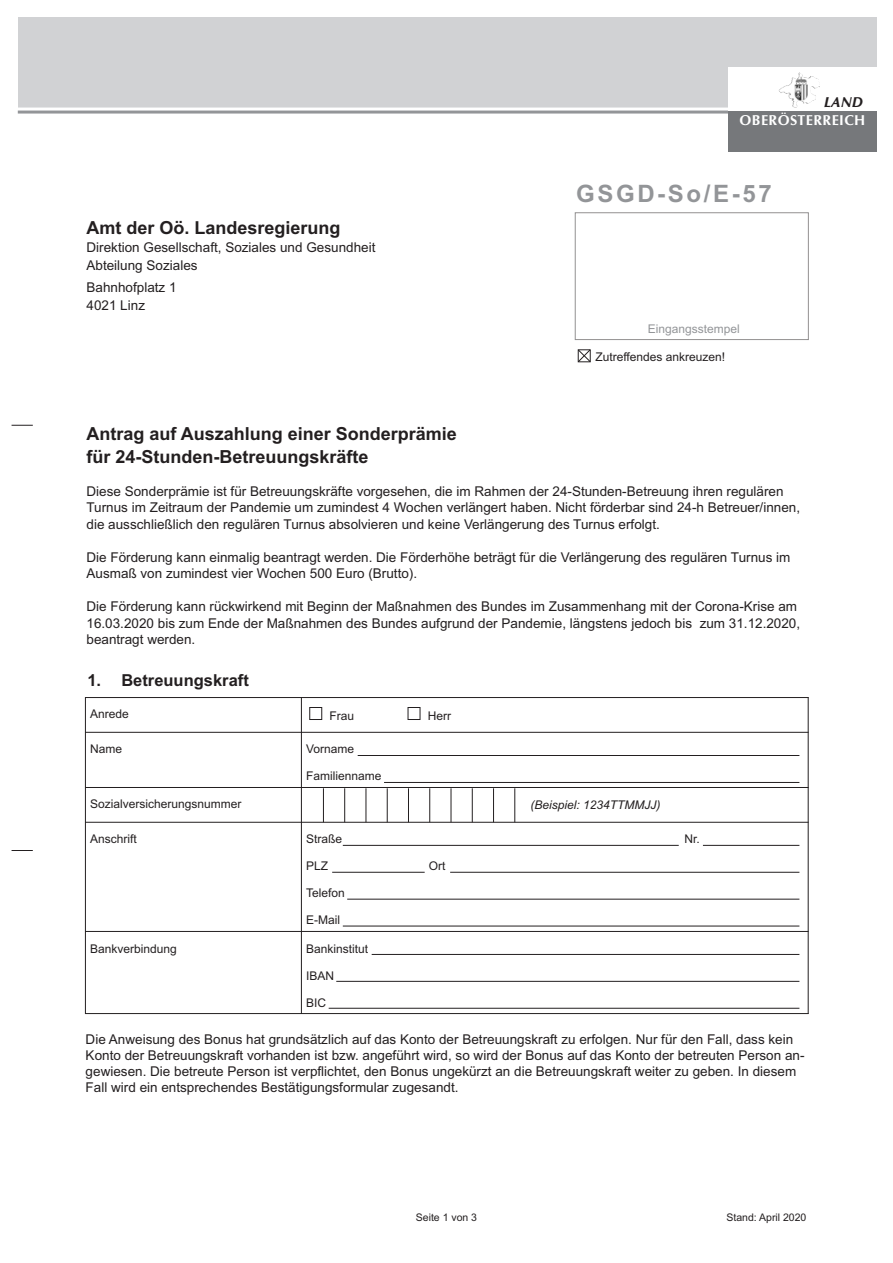
<style>
.page{position:relative;width:893px;height:1263px;background:#fff}
.page>*{position:absolute;margin:0;border:0;box-sizing:border-box;transform-origin:0 0}
.t1{font:700 24px "Arial";letter-spacing:.11em;color:#939598}
.t2{font:700 18px "Arial";color:#231f20}
.t3{font:700 16.5px "Arial";color:#231f20}
.t4{font:700 14.4px "Cg Omega";letter-spacing:.025em;color:#fff}
.t5{font:italic 700 14.4px "Cg Omega";color:#231f20}
.t6{font:13.5px/16.5px "Arial";color:#231f20}
.t7{font:12px "Arial";color:#231f20}
.t8{font:italic 12px "Arial";color:#231f20}
.t9{font:12px "Arial";color:#939598}
.t10{font:10.5px "Arial";color:#231f20}
</style>
<div class="page">
<svg style="left:12px;top:425px;width:21px;height:1px"></svg>
<svg style="left:12px;top:850px;width:21px;height:1px"></svg>
<div style="left:18px;top:17px;width:859px;height:92px;background:#d1d2d4"></div>
<hr style="left:18px;top:111px;width:859px;height:3px;background:#939598">
<hr style="left:18px;top:108px;width:866px;height:1px;background:#fff">
<div style="left:728px;top:110px;width:149px;height:42px;background:#76787b"></div>
<div style="left:728px;top:68px;width:149px;height:43px;background:#fff"></div>
<img style="left:801px;top:74px;width:19px;height:15px">
<svg style="left:577px;top:349px;width:14px;height:14px"></svg>
<div style="left:309px;top:707px;width:13px;height:13px;border:1px solid #231f20"></div>
<div style="left:408px;top:707px;width:12px;height:13px;border:1px solid #231f20"></div>
<hr style="left:85px;top:697px;width:1px;height:317px;background:#231f20">
<hr style="left:301px;top:697px;width:1px;height:317px;background:#231f20">
<hr style="left:808px;top:697px;width:1px;height:317px;background:#231f20">
<hr style="left:85px;top:697px;width:723px;height:1px;background:#231f20">
<hr style="left:85px;top:732px;width:723px;height:1px;background:#231f20">
<hr style="left:85px;top:787px;width:723px;height:1px;background:#231f20">
<hr style="left:85px;top:822px;width:723px;height:1px;background:#231f20">
<hr style="left:85px;top:931px;width:723px;height:1px;background:#231f20">
<hr style="left:85px;top:1013px;width:723px;height:1px;background:#231f20">
<hr style="left:323px;top:788px;width:1px;height:34px;background:#231f20">
<hr style="left:344px;top:788px;width:1px;height:34px;background:#231f20">
<hr style="left:366px;top:788px;width:1px;height:34px;background:#231f20">
<hr style="left:387px;top:788px;width:1px;height:34px;background:#231f20">
<hr style="left:408px;top:788px;width:1px;height:34px;background:#231f20">
<hr style="left:429px;top:788px;width:1px;height:34px;background:#231f20">
<hr style="left:451px;top:788px;width:1px;height:34px;background:#231f20">
<hr style="left:472px;top:788px;width:1px;height:34px;background:#231f20">
<hr style="left:493px;top:788px;width:1px;height:34px;background:#231f20">
<hr style="left:514px;top:788px;width:1px;height:34px;background:#231f20">
<hr style="left:358px;top:755px;width:441px;height:1px;background:#231f20">
<hr style="left:384px;top:782px;width:415px;height:1px;background:#231f20">
<hr style="left:343px;top:845px;width:336px;height:1px;background:#231f20">
<hr style="left:703px;top:845px;width:96px;height:1px;background:#231f20">
<hr style="left:332px;top:872px;width:93px;height:1px;background:#231f20">
<hr style="left:450px;top:872px;width:349px;height:1px;background:#231f20">
<hr style="left:347px;top:899px;width:452px;height:1px;background:#231f20">
<hr style="left:343px;top:926px;width:456px;height:1px;background:#231f20">
<hr style="left:372px;top:954px;width:427px;height:1px;background:#231f20">
<hr style="left:336px;top:981px;width:463px;height:1px;background:#231f20">
<hr style="left:329px;top:1008px;width:470px;height:1px;background:#231f20">
<p class="t5" style="left:824px;top:94px;width:41px">LAND</p>
<p class="t4" style="left:740px;top:111px;width:127px">OBERÖSTERREICH</p>
<p class="t2" style="left:87px;top:221px;width:256px">Amt der Oö. Landesregierung</p>
<p class="t6" style="left:87px;top:239px;width:290px;line-height:18px">Direktion Gesellschaft, Soziales und Gesundheit<br>Abteilung Soziales</p>
<p class="t6" style="left:87px;top:280px;width:92px">Bahnhofplatz 1</p>
<p class="t6" style="left:87px;top:298px;width:60px">4021 Linz</p>
<p class="t1" style="left:576px;top:185px;width:197px">GSGD-So/E-57</p>
<p class="t9" style="left:648px;top:324px;width:94px">Eingangsstempel</p>
<p class="t7" style="left:595px;top:352px;width:131px">Zutreffendes ankreuzen!</p>
<p class="t2" style="left:87px;top:427px;width:372px">Antrag auf Auszahlung einer Sonderprämie</p>
<p class="t2" style="left:87px;top:450px;width:284px">für 24-Stunden-Betreuungskräfte</p>
<p class="t6" style="left:87px;top:484px;width:715px">Diese Sonderprämie ist für Betreuungskräfte vorgesehen, die im Rahmen der 24-Stunden-Betreuung ihren regulären<br>Turnus im Zeitraum der Pandemie um zumindest 4 Wochen verlängert haben. Nicht förderbar sind 24-h Betreuer/innen, die ausschließlich den regulären Turnus absolvieren und keine Verlängerung des Turnus erfolgt.</p>
<p class="t6" style="left:87px;top:550px;width:705px">Die Förderung kann einmalig beantragt werden. Die Förderhöhe beträgt für die Verlängerung des regulären Turnus im<br>Ausmaß von zumindest vier Wochen 500 Euro (Brutto).</p>
<p class="t6" style="left:87px;top:600px;width:715px">Die Förderung kann rückwirkend mit Beginn der Maßnahmen des Bundes im Zusammenhang mit der Corona-Krise am<br>16.03.2020 bis zum Ende der Maßnahmen des Bundes aufgrund der Pandemie, längstens jedoch bis zum 31.12.2020, beantragt werden.</p>
<p class="t3" style="left:87px;top:675px;width:163px">1. Betreuungskraft</p>
<p class="t7" style="left:90px;top:709px;width:40px">Anrede</p>
<p class="t7" style="left:330px;top:711px;width:26px">Frau</p>
<p class="t7" style="left:428px;top:711px;width:25px">Herr</p>
<p class="t7" style="left:90px;top:745px;width:34px">Name</p>
<p class="t7" style="left:306px;top:745px;width:50px">Vorname</p>
<p class="t7" style="left:306px;top:772px;width:77px">Familienname</p>
<p class="t7" style="left:90px;top:799px;width:153px">Sozialversicherungsnummer</p>
<p class="t8" style="left:530px;top:800px;width:132px">(Beispiel: 1234TTMMJJ)</p>
<p class="t7" style="left:90px;top:835px;width:48px">Anschrift</p>
<p class="t7" style="left:306px;top:835px;width:38px">Straße</p>
<p class="t7" style="left:684px;top:835px;width:17px">Nr.</p>
<p class="t7" style="left:306px;top:862px;width:24px">PLZ</p>
<p class="t7" style="left:429px;top:862px;width:18px">Ort</p>
<p class="t7" style="left:306px;top:889px;width:40px">Telefon</p>
<p class="t7" style="left:306px;top:916px;width:35px">E-Mail</p>
<p class="t7" style="left:90px;top:944px;width:88px">Bankverbindung</p>
<p class="t7" style="left:306px;top:944px;width:64px">Bankinstitut</p>
<p class="t7" style="left:306px;top:971px;width:30px">IBAN</p>
<p class="t7" style="left:306px;top:998px;width:22px">BIC</p>
<p class="t6" style="left:86px;top:1032px;width:720px">Die Anweisung des Bonus hat grundsätzlich auf das Konto der Betreuungskraft zu erfolgen. Nur für den Fall, dass kein Konto der Betreuungskraft vorhanden ist bzw. angeführt wird, so wird der Bonus auf das Konto der betreuten Person an&shy;gewiesen. Die betreute Person ist verpflichtet, den Bonus ungekürzt an die Betreuungskraft weiter zu geben. In diesem Fall wird ein entsprechendes Bestätigungsformular zugesandt.</p>
<p class="t10" style="left:416px;top:1213px;width:63px">Seite 1 von 3</p>
<p class="t10" style="left:726px;top:1213px;width:81px">Stand: April 2020</p>
</div>
